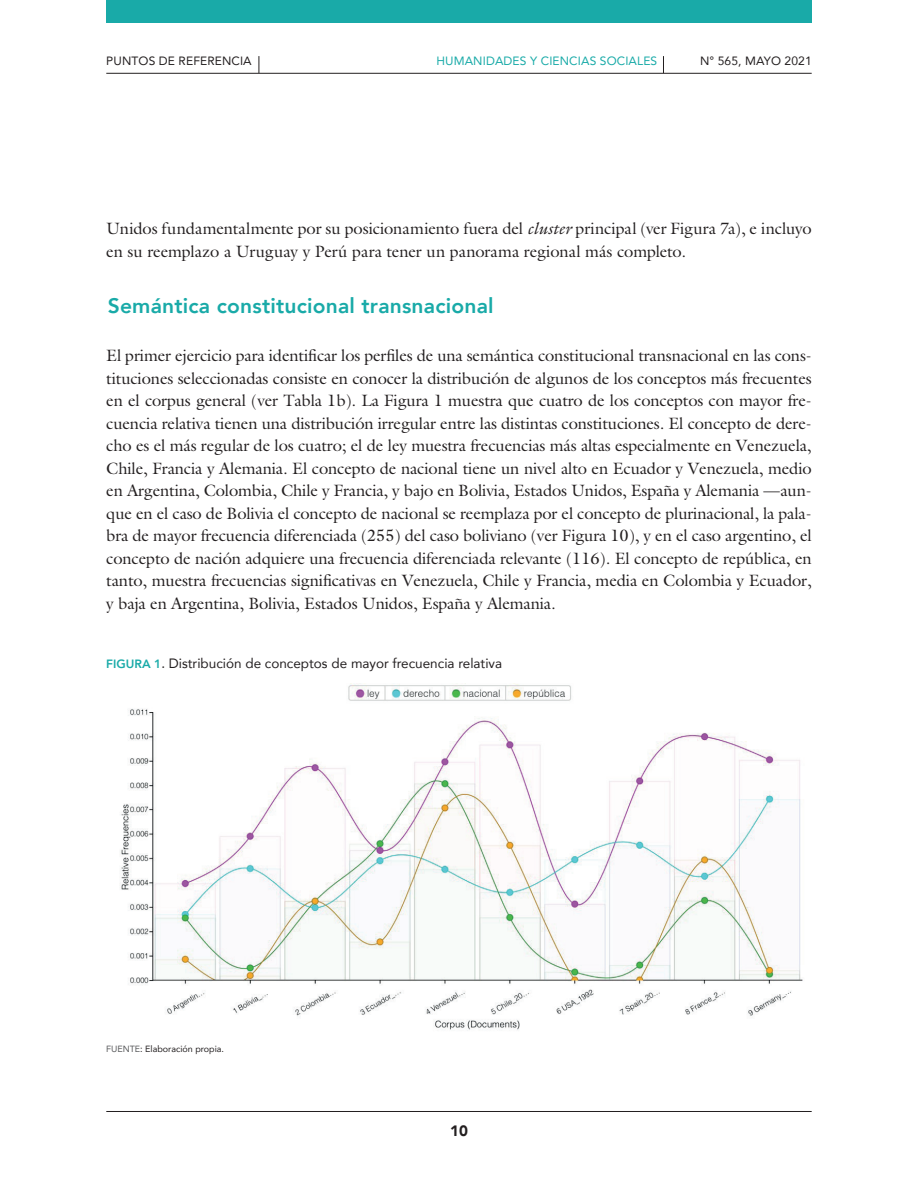
<style>
.page{position:relative;width:918px;height:1188px;background:#fff}
.page>*{position:absolute;margin:0;border:0;box-sizing:border-box;transform-origin:0 0}
.t1{font:800 21px "Avenir";letter-spacing:.01em;color:#19aaa8}
.t2{font:16.5px/22.5px "Galliard";letter-spacing:-.01em;color:#231f20}
.t3{font:900 15px "Avenir";color:#231f20}
.t4{font:13.5px "Avenir";color:#231f20}
.t5{font:12px "Avenir";letter-spacing:.01em;color:#231f20}
.t6{font:12px "Avenir";letter-spacing:.01em;color:#19aaa8}
.t7{font:9px "Avenir";color:#231f20}
.s1{font-style:italic}
.s2{font-weight:800;font-size:12px;color:#19aaa8}
.s3{color:#57585a}
</style>
<div class="page">
<hr style="left:106px;top:1111px;width:706px;height:1px;background:#231f20">
<div style="left:106px;top:0;width:706px;height:23px;background:#19aaa8"></div>
<hr style="left:106px;top:73px;width:706px;height:1px;background:#231f20">
<svg style="left:259px;top:56px;width:1px;height:17px"></svg>
<svg style="left:663px;top:56px;width:1px;height:17px"></svg>
<img style="left:121px;top:684px;width:682px;height:347px">
<p class="t5" style="left:106px;top:51px;width:147px">PUNTOS DE REFERENCIA</p>
<p class="t6" style="left:436px;top:51px;width:222px">HUMANIDADES Y CIENCIAS SOCIALES</p>
<p class="t5" style="left:700px;top:52px;width:113px">N° 565, MAYO 2021</p>
<p class="t2" style="left:106px;top:217px;width:707px">Unidos fundamentalmente por su posicionamiento fuera del <span class="s1">cluster</span> principal (ver Figura 7a), e incluyo en su reemplazo a Uruguay y Perú para tener un panorama regional más completo.</p>
<p class="t1" style="left:108px;top:287px;width:387px">Semántica constitucional transnacional</p>
<p class="t2" style="left:106px;top:344px;width:707px;text-align:justify">El primer ejercicio para identificar los perfiles de una semántica constitucional transnacional en las cons&shy;tituciones seleccionadas consiste en conocer la distribución de algunos de los conceptos más frecuentes en el corpus general (ver Tabla 1b). La Figura 1 muestra que cuatro de los conceptos con mayor fre&shy;cuencia relativa tienen una distribución irregular entre las distintas constituciones. El concepto de dere&shy;cho es el más regular de los cuatro; el de ley muestra frecuencias más altas especialmente en Venezuela, Chile, Francia y Alemania. El concepto de nacional tiene un nivel alto en Ecuador y Venezuela, medio en Argentina, Colombia, Chile y Francia, y bajo en Bolivia, Estados Unidos, España y Alemania —aun&shy;que en el caso de Bolivia el concepto de nacional se reemplaza por el concepto de plurinacional, la pala&shy;bra de mayor frecuencia diferenciada (255) del caso boliviano (ver Figura 10), y en el caso argentino, el concepto de nación adquiere una frecuencia diferenciada relevante (116). El concepto de república, en tanto, muestra frecuencias significativas en Venezuela, Chile y Francia, media en Colombia y Ecuador, y baja en Argentina, Bolivia, Estados Unidos, España y Alemania.</p>
<p class="t4" style="left:106px;top:652px;width:397px"><span class="s2">FIGURA 1</span>. Distribución de conceptos de mayor frecuencia relativa</p>
<p class="t7" style="left:106px;top:1042px;width:119px"><span class="s3">FUENTE</span>: Elaboración propia.</p>
<p class="t3" style="left:450px;top:1118px;width:19px">10</p>
</div>
